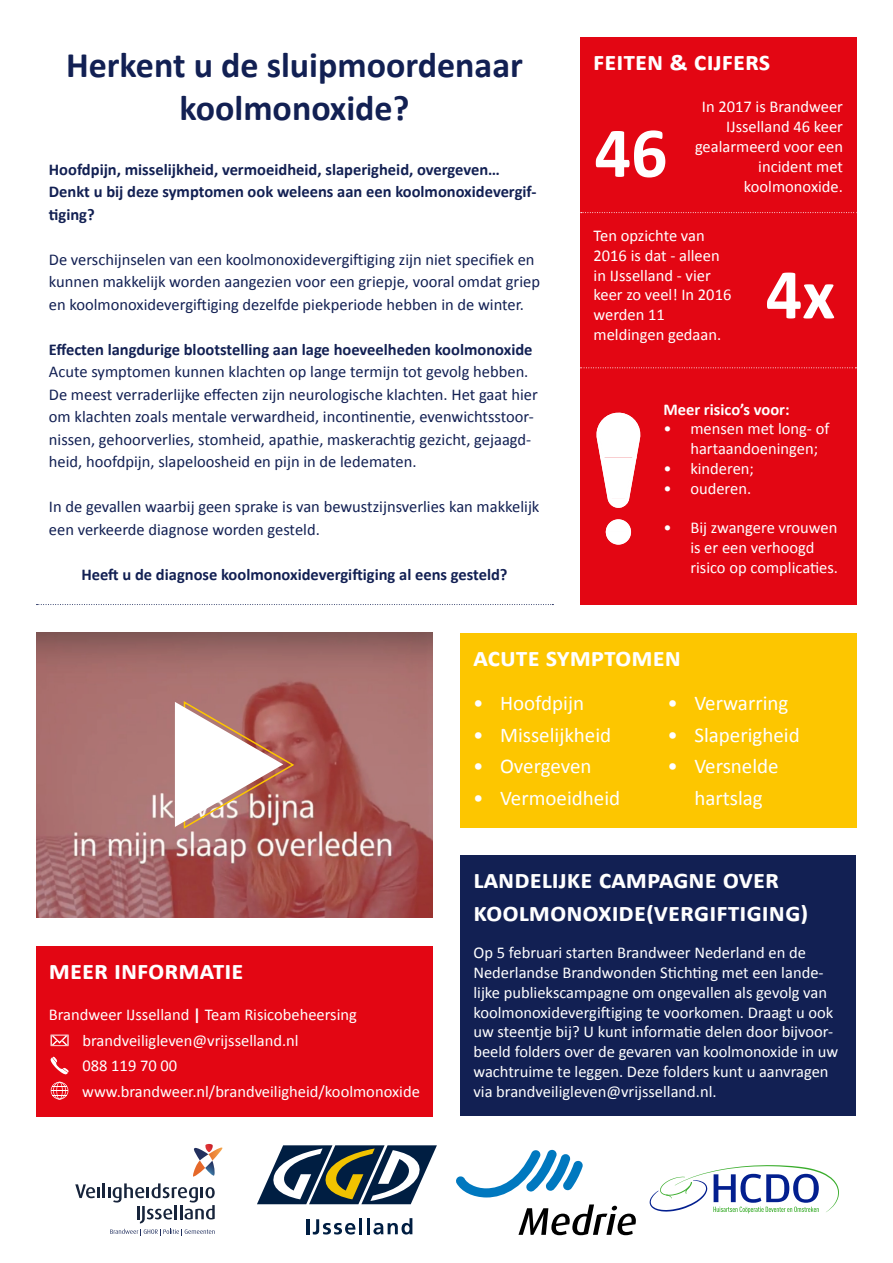
<style>
.page{position:relative;width:893px;height:1263px;background:#fff}
.page>*{position:absolute;margin:0;border:0;box-sizing:border-box;transform-origin:0 0}
.t1{font:700 72px "Calibri";color:#fff}
.t2{font:700 36px/43.2px "Calibri";color:#122053;text-align:center}
.t3{font:700 27px/32.4px "Calibri";color:#fff}
.t4{font:21px/31.5px "Calibri";color:#fff;text-align:center}
.t5{font:16.5px/19.8px "Calibri";color:#fff}
.t6{font:16.5px/22.5px "Calibri";color:#122053}
.t7{font:700 16.5px/22.5px "Calibri";color:#122053}
.t8{font:700 16.5px "Calibri";color:#fff}
.s1{font-weight:700}
</style>
<div class="page">
<div style="left:580px;top:37px;width:276px;height:568px;background:#e30613"></div>
<img style="left:36px;top:632px;width:397px;height:285px">
<div style="left:460px;top:632px;width:397px;height:195px;background:#fdc600"></div>
<svg style="left:193px;top:1144px;width:29px;height:33px"></svg>
<svg style="left:75px;top:1183px;width:140px;height:40px"></svg>
<svg style="left:110px;top:1229px;width:105px;height:6px"></svg>
<svg style="left:257px;top:1145px;width:180px;height:59px"></svg>
<hr style="left:306px;top:1219px;width:3px;height:15px;background:#001e42">
<svg style="left:313px;top:1219px;width:42px;height:15px"></svg>
<hr style="left:359px;top:1218px;width:3px;height:16px;background:#001e42">
<hr style="left:367px;top:1218px;width:3px;height:16px;background:#001e42">
<svg style="left:373px;top:1218px;width:39px;height:16px"></svg>
<div style="left:36px;top:946px;width:397px;height:170px;background:#e30613"></div>
<svg style="left:581px;top:212px;width:276px;height:1px"></svg>
<svg style="left:580px;top:367px;width:276px;height:1px"></svg>
<div style="left:461px;top:855px;width:395px;height:261px;background:#122053"></div>
<svg style="left:175px;top:700px;width:121px;height:130px"></svg>
<svg style="left:37px;top:604px;width:516px;height:1px"></svg>
<svg style="left:51px;top:1057px;width:18px;height:17px"></svg>
<svg style="left:597px;top:412px;width:44px;height:96px"></svg>
<svg style="left:605px;top:519px;width:26px;height:26px"></svg>
<svg style="left:51px;top:1082px;width:17px;height:17px"></svg>
<svg style="left:51px;top:1034px;width:18px;height:13px"></svg>
<svg style="left:518px;top:1204px;width:118px;height:31px"></svg>
<svg style="left:456px;top:1150px;width:127px;height:47px"></svg>
<svg style="left:650px;top:1165px;width:189px;height:48px"></svg>
<h2 class="t2" style="left:66px;top:42px;width:458px">Herkent u de sluipmoordenaar koolmonoxide?</h2>
<p class="t7" style="left:49px;top:157px;width:489px">Hoofdpijn, misselijkheid, vermoeidheid, slaperigheid, overgeven…<br>Denkt u bij deze symptomen ook weleens aan een koolmonoxidevergif&shy;tiging?</p>
<p class="t6" style="left:49px;top:247px;width:493px">De verschijnselen van een koolmonoxidevergiftiging zijn niet specifiek en kunnen makkelijk worden aangezien voor een griepje, vooral omdat griep en koolmonoxidevergiftiging dezelfde piekperiode hebben in de winter.</p>
<p class="t7" style="left:49px;top:337px;width:485px">Effecten langdurige blootstelling aan lage hoeveelheden koolmonoxide</p>
<p class="t6" style="left:49px;top:360px;width:490px">Acute symptomen kunnen klachten op lange termijn tot gevolg hebben.<br>De meest verraderlijke effecten zijn neurologische klachten. Het gaat hier om klachten zoals mentale verwardheid, incontinentie, evenwichtsstoor&shy;nissen, gehoorverlies, stomheid, apathie, maskerachtig gezicht, gejaagd&shy;heid, hoofdpijn, slapeloosheid en pijn in de ledematen.</p>
<p class="t6" style="left:49px;top:495px;width:492px">In de gevallen waarbij geen sprake is van bewustzijnsverlies kan makkelijk een verkeerde diagnose worden gesteld.</p>
<p class="t7" style="left:81px;top:562px;width:428px">Heeft u de diagnose koolmonoxidevergiftiging al eens gesteld?</p>
<h3 class="t3" style="left:593px;top:44px;width:179px">Feiten &amp; cijfers</h3>
<h1 class="t1" style="left:594px;top:108px;width:75px">46</h1>
<p class="t5" style="left:695px;top:96px;width:149px;text-align:right">In 2017 is Brandweer<br>IJsselland 46 keer gealarmeerd voor een incident met koolmonoxide.</p>
<p class="t5" style="left:593px;top:225px;width:139px">Ten opzichte van<br>2016 is dat - alleen in IJsselland - vier keer zo veel! In 2016 werden 11 meldingen gedaan.</p>
<h1 class="t1" style="left:766px;top:250px;width:71px">4x</h1>
<p class="t8" style="left:663px;top:399px;width:128px">Meer risico’s voor:</p>
<p class="t5" style="left:690px;top:418px;width:141px;text-indent:-27px">• mensen met long- of hartaandoeningen;</p>
<p class="t5" style="left:663px;top:458px;width:92px">• kinderen;</p>
<p class="t5" style="left:663px;top:478px;width:89px">• ouderen.</p>
<p class="t5" style="left:690px;top:517px;width:149px;text-indent:-27px">• Bij zwangere vrouwen is er een verhoogd risico op complicaties.</p>
<h3 class="t3" style="left:473px;top:639px;width:209px">Acute symptomen</h3>
<p class="t4" style="left:473px;top:687px;width:113px">• Hoofdpijn</p>
<p class="t4" style="left:473px;top:718px;width:140px">• Misselijkheid</p>
<p class="t4" style="left:473px;top:750px;width:120px">• Overgeven</p>
<p class="t4" style="left:473px;top:781px;width:149px">• Vermoeidheid</p>
<p class="t4" style="left:667px;top:687px;width:122px">• Verwarring</p>
<p class="t4" style="left:667px;top:718px;width:134px">• Slaperigheid</p>
<p class="t4" style="left:667px;top:750px;width:113px">• Versnelde hartslag</p>
<h3 class="t3" style="left:49px;top:952px;width:196px">Meer informatie</h3>
<p class="t5" style="left:82px;top:1001px;width:339px;line-height:25.5px;text-indent:-33px">Brandweer IJsselland <span class="s1">|</span> Team Risicobeheersing brandveiligleven@vrijsselland.nl<br>088 119 70 00 www.brandweer.nl/brandveiligheid/koolmonoxide</p>
<h3 class="t3" style="left:473px;top:862px;width:337px">landelijke campagne over koolmonoxide(vergiftiging)</h3>
<p class="t5" style="left:473px;top:942px;width:366px">Op 5 februari starten Brandweer Nederland en de Nederlandse Brandwonden Stichting met een lande&shy;lijke publiekscampagne om ongevallen als gevolg van koolmonoxidevergiftiging te voorkomen. Draagt u ook uw steentje bij? U kunt informatie delen door bijvoor&shy;beeld folders over de gevaren van koolmonoxide in uw wachtruime te leggen. Deze folders kunt u aanvragen via brandveiligleven@vrijsselland.nl.</p>
</div>
